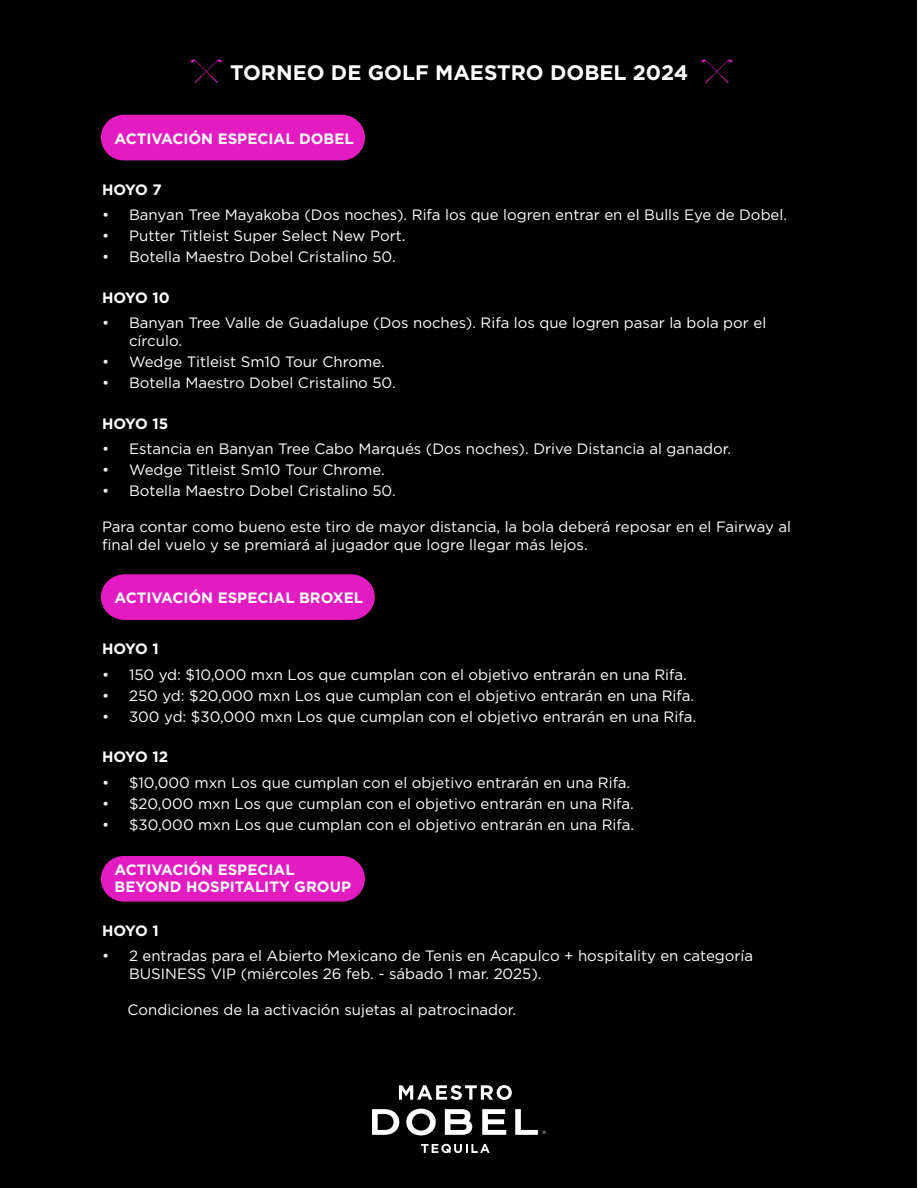
<style>
.page{position:relative;width:918px;height:1188px;background:#fff}
.page>*{position:absolute;margin:0;border:0;box-sizing:border-box;transform-origin:0 0}
.t1{font:700 21px "Gotham";color:#fff}
.t2{font:15px/18px "Gotham";color:#fff}
.t3{font:700 15px "Gotham";color:#fff}
</style>
<div class="page">
<div style="left:0;top:0;width:917px;height:1188px;background:#000"></div>
<svg style="left:482px;top:1109px;width:24px;height:26px"></svg>
<svg style="left:445px;top:1109px;width:27px;height:26px"></svg>
<svg style="left:406px;top:1109px;width:30px;height:26px"></svg>
<svg style="left:372px;top:1109px;width:27px;height:26px"></svg>
<svg style="left:515px;top:1109px;width:31px;height:26px"></svg>
<svg style="left:421px;top:1144px;width:69px;height:9px"></svg>
<svg style="left:399px;top:1085px;width:113px;height:15px"></svg>
<svg style="left:191px;top:59px;width:31px;height:24px"></svg>
<svg style="left:702px;top:59px;width:30px;height:24px"></svg>
<div style="left:101px;top:115px;width:264px;height:45px;background:#e31cc2;border-radius:23px"></div>
<svg style="left:101px;top:574px;width:274px;height:46px;background:#d81ab9"></svg>
<div style="left:101px;top:856px;width:264px;height:46px;background:#e31cc2;border-radius:23px"></div>
<h1 class="t1" style="left:230px;top:58px;width:460px">TORNEO DE GOLF MAESTRO DOBEL 2024</h1>
<p class="t3" style="left:115px;top:128px;width:241px">ACTIVACIÓN ESPECIAL DOBEL</p>
<p class="t3" style="left:102px;top:180px;width:61px">HOYO 7</p>
<p class="t2" style="left:102px;top:206px;width:687px">• Banyan Tree Mayakoba (Dos noches). Rifa los que logren entrar en el Bulls Eye de Dobel.</p>
<p class="t2" style="left:102px;top:227px;width:305px">• Putter Titleist Super Select New Port.</p>
<p class="t2" style="left:102px;top:248px;width:295px">• Botella Maestro Dobel Cristalino 50.</p>
<p class="t3" style="left:102px;top:288px;width:69px">HOYO 10</p>
<p class="t2" style="left:129px;top:314px;width:639px;text-indent:-27px">• Banyan Tree Valle de Guadalupe (Dos noches). Rifa los que logren pasar la bola por el círculo.</p>
<p class="t2" style="left:102px;top:353px;width:284px">• Wedge Titleist Sm10 Tour Chrome.</p>
<p class="t2" style="left:102px;top:374px;width:295px">• Botella Maestro Dobel Cristalino 50.</p>
<p class="t3" style="left:102px;top:414px;width:68px">HOYO 15</p>
<p class="t2" style="left:102px;top:440px;width:631px">• Estancia en Banyan Tree Cabo Marqués (Dos noches). Drive Distancia al ganador.</p>
<p class="t2" style="left:102px;top:461px;width:284px">• Wedge Titleist Sm10 Tour Chrome.</p>
<p class="t2" style="left:102px;top:482px;width:295px">• Botella Maestro Dobel Cristalino 50.</p>
<p class="t2" style="left:102px;top:518px;width:691px">Para contar como bueno este tiro de mayor distancia, la bola deberá reposar en el Fairway al final del vuelo y se premiará al jugador que logre llegar más lejos.</p>
<p class="t3" style="left:115px;top:588px;width:250px">ACTIVACIÓN ESPECIAL BROXEL</p>
<p class="t3" style="left:102px;top:639px;width:58px">HOYO 1</p>
<p class="t2" style="left:102px;top:665px;width:586px">• 150 yd: $10,000 mxn Los que cumplan con el objetivo entrarán en una Rifa.</p>
<p class="t2" style="left:102px;top:686px;width:594px">• 250 yd: $20,000 mxn Los que cumplan con el objetivo entrarán en una Rifa.</p>
<p class="t2" style="left:102px;top:707px;width:596px">• 300 yd: $30,000 mxn Los que cumplan con el objetivo entrarán en una Rifa.</p>
<p class="t3" style="left:102px;top:747px;width:68px">HOYO 12</p>
<p class="t2" style="left:102px;top:773px;width:530px">• $10,000 mxn Los que cumplan con el objetivo entrarán en una Rifa.</p>
<p class="t2" style="left:102px;top:794px;width:533px">• $20,000 mxn Los que cumplan con el objetivo entrarán en una Rifa.</p>
<p class="t2" style="left:102px;top:815px;width:534px">• $30,000 mxn Los que cumplan con el objetivo entrarán en una Rifa.</p>
<p class="t3" style="left:115px;top:860px;width:182px">ACTIVACIÓN ESPECIAL</p>
<p class="t3" style="left:115px;top:877px;width:238px">BEYOND HOSPITALITY GROUP</p>
<p class="t3" style="left:102px;top:921px;width:58px">HOYO 1</p>
<p class="t2" style="left:129px;top:947px;width:626px;text-indent:-27px">• 2 entradas para el Abierto Mexicano de Tenis en Acapulco + hospitality en categoría<br>BUSINESS VIP (miércoles 26 feb. - sábado 1 mar. 2025).</p>
<p class="t2" style="left:128px;top:1001px;width:390px">Condiciones de la activación sujetas al patrocinador.</p>
</div>
